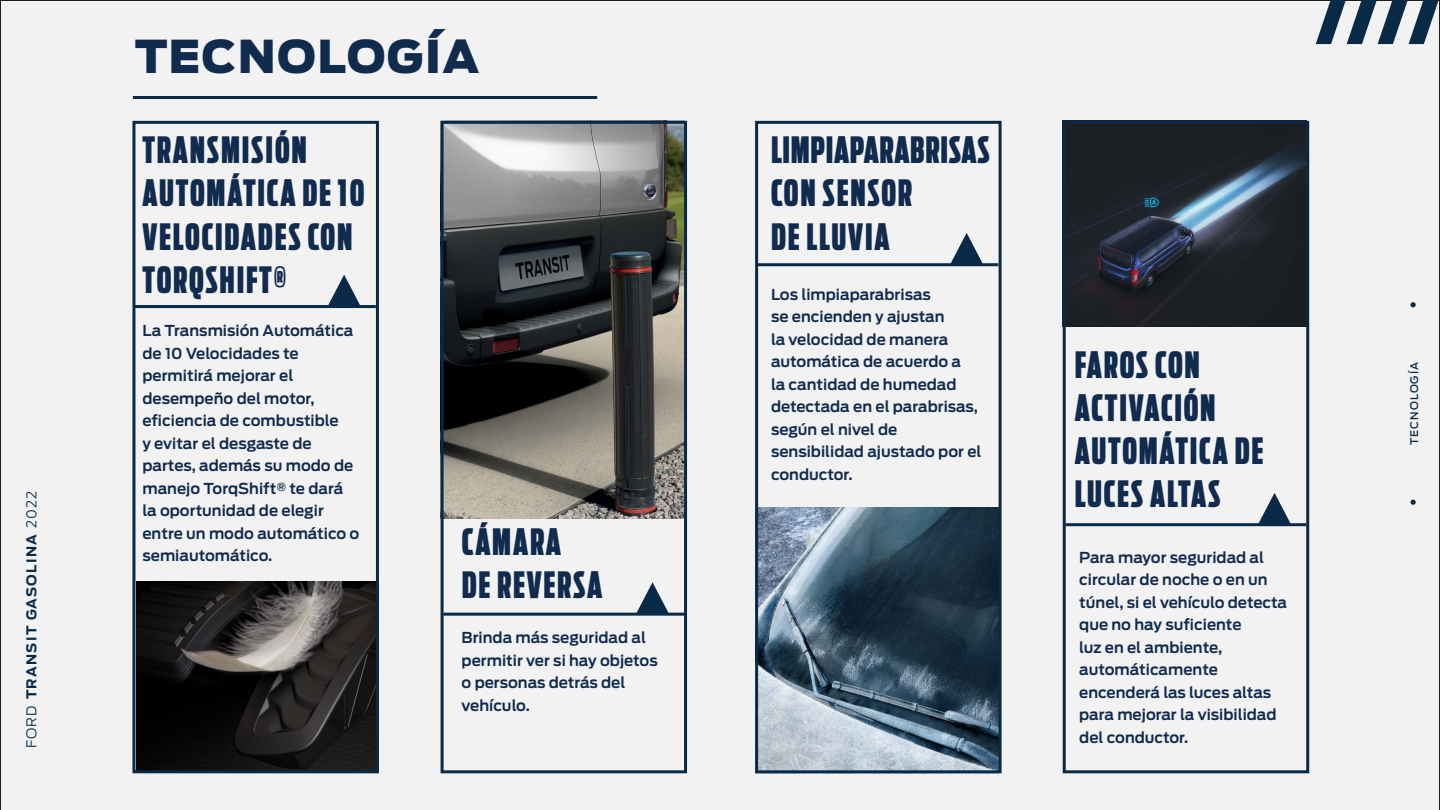
<style>
.page{position:relative;width:1440px;height:810px;background:#f2f2f2}
.page>*{position:absolute;margin:0;border:0;box-sizing:border-box;transform-origin:0 0}
.TITULO{font:900 45px "Ford Antenna";letter-spacing:.03em;color:#102b4e}
.SUBTITULO{font:900 36px/43.2px "Ford Antenna Comp";letter-spacing:.05em;color:#102b4e}
.SUBTITULO-2{font:900 36px/43.2px "Ford Antenna Comp";letter-spacing:.02em;color:#102b4e}
.CUERPO{font:600 15px/22.5px "Ford Antenna";color:#102b4e}
.CUERPO-2{font:700 13.5px "Ford Antenna";letter-spacing:.1em;color:#092a46}
.CUERPO-3{font:500 10.5px "Ford Antenna";letter-spacing:.1em;color:#092a46}
.s1{font-weight:300}
</style>
<div class="page">
<img style="left:445px;top:125px;width:238px;height:394px">
<img style="left:136px;top:581px;width:239px;height:188px">
<img style="left:759px;top:507px;width:239px;height:262px">
<img style="left:1067px;top:125px;width:238px;height:202px">
<hr style="left:133px;top:96px;width:464px;height:3px;background:#092a46">
<div style="left:132px;top:121px;width:247px;height:652px;border:3px solid #092a46"></div>
<div style="left:441px;top:121px;width:246px;height:652px;border:3px solid #092a46"></div>
<div style="left:755px;top:121px;width:247px;height:652px;border:3px solid #092a46"></div>
<div style="left:1063px;top:121px;width:246px;height:652px;border:3px solid #092a46"></div>
<svg style="left:328px;top:275px;width:33px;height:30px"></svg>
<svg style="left:636px;top:582px;width:33px;height:31px"></svg>
<svg style="left:950px;top:233px;width:33px;height:30px"></svg>
<svg style="left:1258px;top:493px;width:33px;height:30px"></svg>
<hr style="left:135px;top:305px;width:241px;height:3px;background:#092a46">
<hr style="left:443px;top:613px;width:241px;height:3px;background:#092a46">
<hr style="left:758px;top:263px;width:240px;height:3px;background:#092a46">
<hr style="left:1065px;top:523px;width:241px;height:3px;background:#092a46">
<svg style="left:1316px;top:0;width:123px;height:44px"></svg>
<svg style="left:1410px;top:302px;width:6px;height:5px"></svg>
<svg style="left:1410px;top:500px;width:6px;height:5px"></svg>
<p class="CUERPO-2" style="left:19px;top:748px;width:259px;rotate:-90deg"><span class="s1">FORD</span> TRANSIT GASOLINA <span class="s1">2022</span></p>
<p class="TITULO" style="left:135px;top:15px;width:346px">TECNOLOGÍA</p>
<p class="SUBTITULO" style="left:142px;top:125px;width:224px">TRANSMISIÓN<br>AUTOMÁTICA DE 10<br>VELOCIDADES CON<br>TORQSHIFT®</p>
<p class="CUERPO" style="left:142px;top:318px;width:218px">La Transmisión Automática de 10 Velocidades te permitirá mejorar el desempeño del motor, eficiencia de combustible<br>y evitar el desgaste de partes, además su modo de manejo TorqShift® te dará la oportunidad de elegir entre un modo automático o semiautomático.</p>
<p class="SUBTITULO" style="left:462px;top:517px;width:142px">CÁMARA<br>DE REVERSA</p>
<p class="CUERPO" style="left:462px;top:625px;width:198px">Brinda más seguridad al permitir ver si hay objetos o personas detrás del vehículo.</p>
<p class="SUBTITULO-2" style="left:771px;top:125px;width:220px">LIMPIAPARABRISAS<br>CON SENSOR<br>DE LLUVIA</p>
<p class="CUERPO" style="left:771px;top:282px;width:212px">Los limpiaparabrisas<br>se encienden y ajustan<br>la velocidad de manera automática de acuerdo a<br>la cantidad de humedad detectada en el parabrisas, según el nivel de sensibilidad ajustado por el conductor.</p>
<p class="SUBTITULO" style="left:1075px;top:339px;width:190px">FAROS CON<br>ACTIVACIÓN<br>AUTOMÁTICA DE<br>LUCES ALTAS</p>
<p class="CUERPO" style="left:1079px;top:545px;width:209px">Para mayor seguridad al circular de noche o en un túnel, si el vehículo detecta que no hay suficiente<br>luz en el ambiente, automáticamente encenderá las luces altas para mejorar la visibilidad del conductor.</p>
<p class="CUERPO-3" style="left:1405px;top:445px;width:84px;rotate:-90deg">TECNOLOGÍA</p>
</div>
